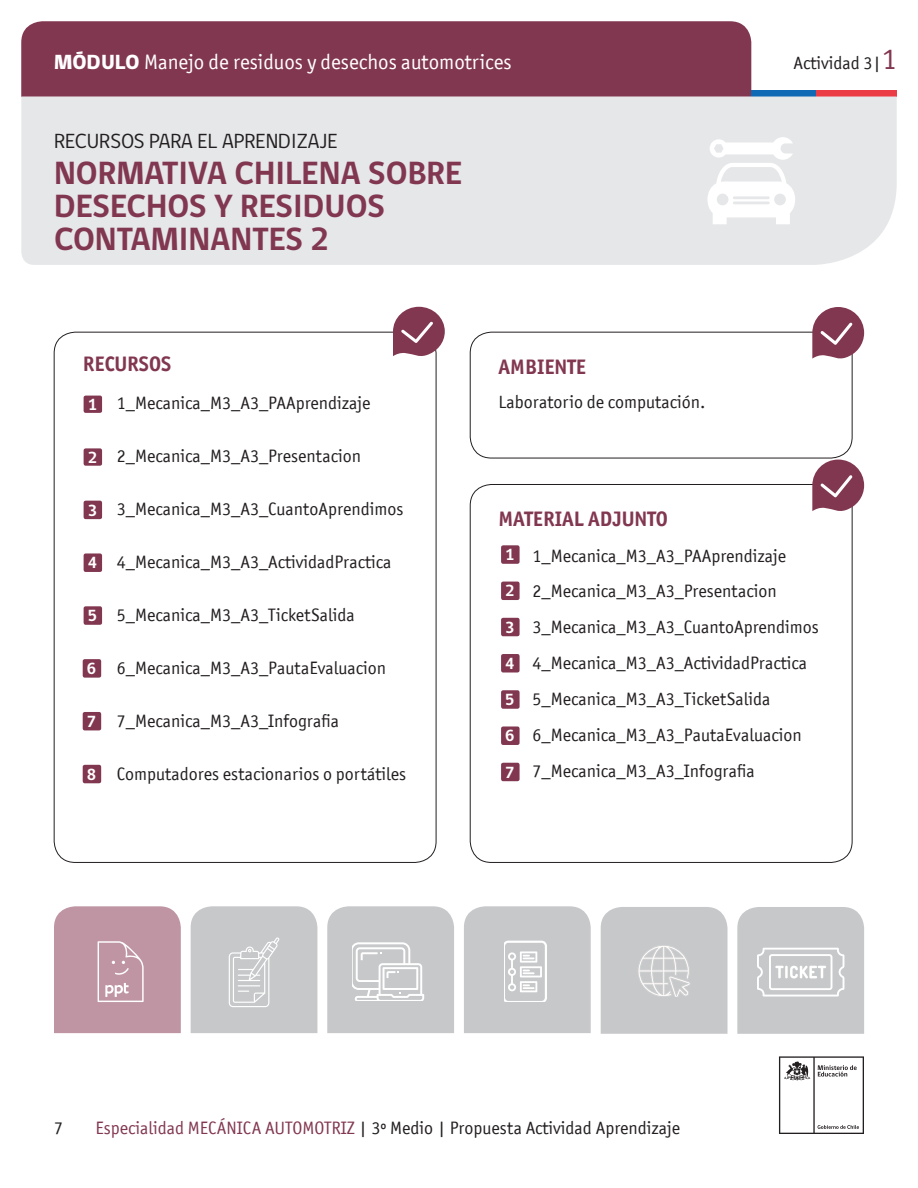
<style>
.page{position:relative;width:918px;height:1188px;background:#fff}
.page>*{position:absolute;margin:0;border:0;box-sizing:border-box;transform-origin:0 0}
.t1{font:700 33px/33px "gob CL";color:#823751}
.t2{font:21px "Officina San ITC";color:#fff}
.t3{font:700 21px "Officina San ITC";color:#823751}
.t4{font:21px "gob CL";color:#231f20}
.t5{font:18px "Officina San ITC";color:#231f20}
.t6{font:700 16.5px "gob CL";color:#fff}
.s1{font-family:"gob CL";font-weight:800}
.s2{font-size:30px;color:#823751}
.s3{color:#823751}
</style>
<div class="page">
<svg style="left:779px;top:1056px;width:85px;height:78px"></svg>
<div style="left:21px;top:21px;width:730px;height:76px;background:#823751"></div>
<div style="left:751px;top:90px;width:65px;height:7px;background:#0f69b4"></div>
<div style="left:816px;top:90px;width:81px;height:7px;background:#eb3c46"></div>
<div style="left:21px;top:97px;width:876px;height:168px;background:#e6e7e9"></div>
<svg style="left:191px;top:906px;width:126px;height:127px;background:#cacbcc"></svg>
<div style="left:54px;top:906px;width:127px;height:127px;background:#bf95a4"></div>
<svg style="left:707px;top:137px;width:88px;height:87px"></svg>
<svg style="left:737px;top:907px;width:127px;height:127px;background:#cbccce"></svg>
<svg style="left:327px;top:906px;width:264px;height:127px;background:#cecfd0"></svg>
<svg style="left:601px;top:907px;width:127px;height:127px;background:#c9cacc"></svg>
<div style="left:84px;top:396px;width:18px;height:17px;background:#823751;border-radius:2px"></div>
<div style="left:84px;top:448px;width:18px;height:18px;background:#823751;border-radius:2px"></div>
<div style="left:84px;top:501px;width:18px;height:18px;background:#823751;border-radius:2px"></div>
<div style="left:84px;top:553px;width:18px;height:19px;background:#823751;border-radius:2px"></div>
<div style="left:84px;top:606px;width:18px;height:19px;background:#823751;border-radius:2px"></div>
<div style="left:83px;top:659px;width:18px;height:19px;background:#823751;border-radius:2px"></div>
<div style="left:83px;top:712px;width:18px;height:18px;background:#823751;border-radius:2px"></div>
<div style="left:83px;top:765px;width:18px;height:18px;background:#823751;border-radius:2px"></div>
<svg style="left:393px;top:307px;width:52px;height:51px"></svg>
<svg style="left:812px;top:460px;width:52px;height:53px"></svg>
<div style="left:470px;top:332px;width:383px;height:126px;border:1px solid #231f20;border-radius:21px"></div>
<svg style="left:812px;top:307px;width:52px;height:53px"></svg>
<div style="left:501px;top:545px;width:19px;height:19px;background:#823751;border-radius:2px"></div>
<div style="left:501px;top:582px;width:19px;height:18px;background:#823751;border-radius:2px"></div>
<div style="left:501px;top:618px;width:19px;height:18px;background:#823751;border-radius:2px"></div>
<div style="left:501px;top:654px;width:19px;height:19px;background:#823751;border-radius:2px"></div>
<div style="left:501px;top:690px;width:19px;height:19px;background:#823751;border-radius:2px"></div>
<div style="left:501px;top:726px;width:19px;height:19px;background:#823751;border-radius:2px"></div>
<div style="left:501px;top:763px;width:19px;height:18px;background:#823751;border-radius:2px"></div>
<p class="t2" style="left:54px;top:50px;width:459px"><span class="s1">MÓDULO</span> Manejo de residuos y desechos automotrices</p>
<p class="t5" style="left:794px;top:53px;width:105px">Actividad 3|<span class="s2">1</span></p>
<p class="t4" style="left:54px;top:127px;width:285px">RECURSOS PARA EL APRENDIZAJE</p>
<p class="t1" style="left:54px;top:158px;width:410px">NORMATIVA CHILENA SOBRE<br>DESECHOS Y RESIDUOS<br>CONTAMINANTES 2</p>
<p class="t3" style="left:83px;top:351px;width:90px">RECURSOS</p>
<p class="t5" style="left:117px;top:393px;width:255px">1_Mecanica_M3_A3_PAAprendizaje</p>
<p class="t5" style="left:117px;top:446px;width:246px">2_Mecanica_M3_A3_Presentacion</p>
<p class="t5" style="left:117px;top:499px;width:288px">3_Mecanica_M3_A3_CuantoAprendimos</p>
<p class="t5" style="left:117px;top:552px;width:276px">4_Mecanica_M3_A3_ActividadPractica</p>
<p class="t5" style="left:117px;top:605px;width:239px">5_Mecanica_M3_A3_TicketSalida</p>
<p class="t5" style="left:117px;top:657px;width:271px">6_Mecanica_M3_A3_PautaEvaluacion</p>
<p class="t5" style="left:117px;top:710px;width:224px">7_Mecanica_M3_A3_Infografia</p>
<p class="t5" style="left:117px;top:763px;width:291px">Computadores estacionarios o portátiles</p>
<p class="t6" style="left:88px;top:394px;width:11px">1</p>
<p class="t6" style="left:88px;top:446px;width:11px">2</p>
<p class="t6" style="left:88px;top:499px;width:11px">3</p>
<p class="t6" style="left:88px;top:552px;width:11px">4</p>
<p class="t6" style="left:88px;top:604px;width:11px">5</p>
<p class="t6" style="left:87px;top:657px;width:11px">6</p>
<p class="t6" style="left:87px;top:710px;width:11px">7</p>
<p class="t6" style="left:87px;top:763px;width:11px">8</p>
<p class="t3" style="left:499px;top:353px;width:89px">AMBIENTE</p>
<p class="t5" style="left:499px;top:391px;width:208px">Laboratorio de computación.</p>
<p class="t3" style="left:499px;top:506px;width:171px">MATERIAL ADJUNTO</p>
<p class="t5" style="left:533px;top:545px;width:255px">1_Mecanica_M3_A3_PAAprendizaje</p>
<p class="t5" style="left:533px;top:581px;width:246px">2_Mecanica_M3_A3_Presentacion</p>
<p class="t5" style="left:533px;top:617px;width:288px">3_Mecanica_M3_A3_CuantoAprendimos</p>
<p class="t5" style="left:533px;top:653px;width:276px">4_Mecanica_M3_A3_ActividadPractica</p>
<p class="t5" style="left:533px;top:689px;width:239px">5_Mecanica_M3_A3_TicketSalida</p>
<p class="t5" style="left:533px;top:725px;width:271px">6_Mecanica_M3_A3_PautaEvaluacion</p>
<p class="t5" style="left:533px;top:760px;width:224px">7_Mecanica_M3_A3_Infografia</p>
<p class="t6" style="left:505px;top:543px;width:11px">1</p>
<p class="t6" style="left:505px;top:580px;width:11px">2</p>
<p class="t6" style="left:505px;top:616px;width:11px">3</p>
<p class="t6" style="left:505px;top:652px;width:11px">4</p>
<p class="t6" style="left:505px;top:688px;width:11px">5</p>
<p class="t6" style="left:505px;top:725px;width:11px">6</p>
<p class="t6" style="left:505px;top:761px;width:11px">7</p>
<p class="t5" style="left:54px;top:1118px;width:10px">7</p>
<p class="t5" style="left:95px;top:1118px;width:586px"><span class="s3">Especialidad MECÁNICA AUTOMOTRIZ</span> | 3º Medio | Propuesta Actividad Aprendizaje</p>
</div>
